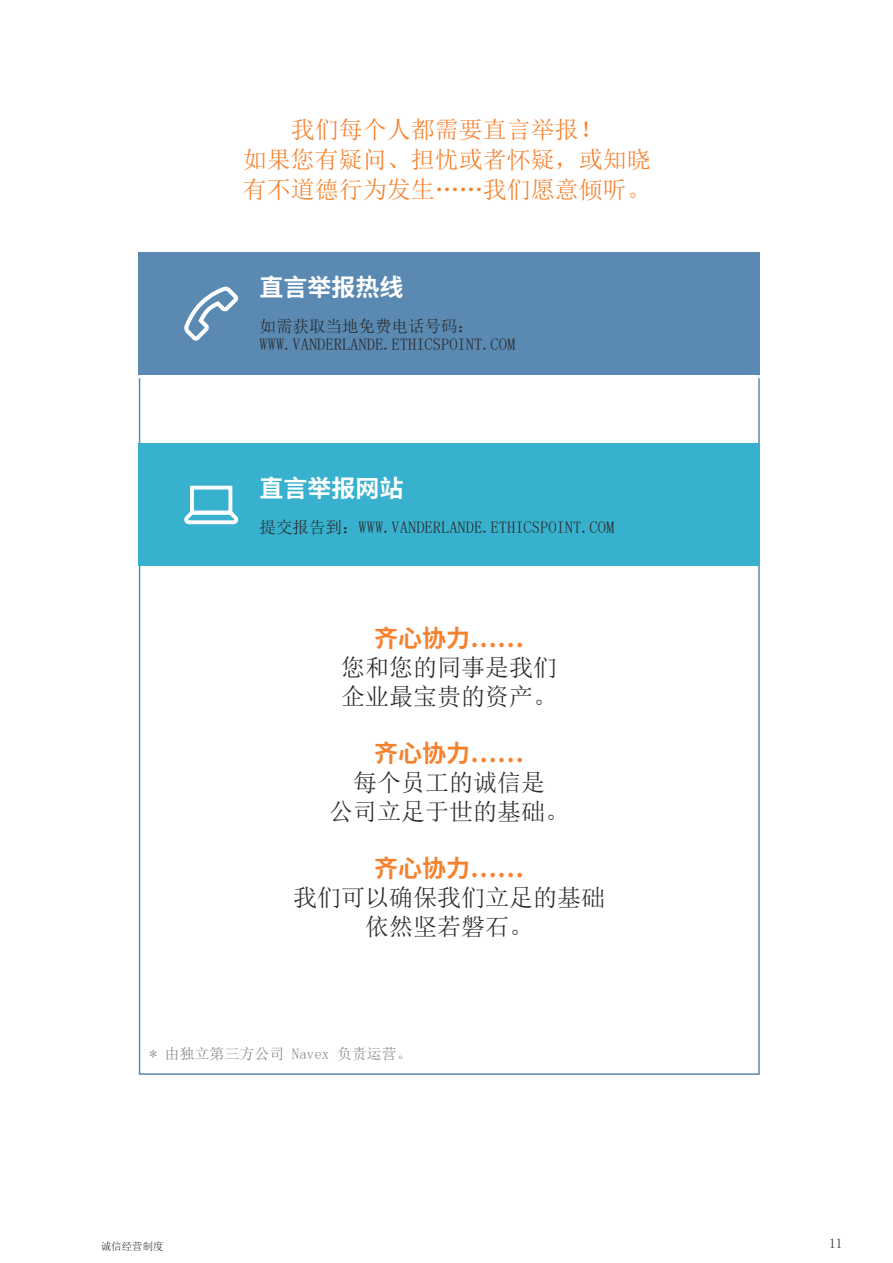
<style>
.page{position:relative;width:893px;height:1263px;background:#fff}
.page>*{position:absolute;margin:0;border:0;box-sizing:border-box;transform-origin:0 0}
.t1{font:24px/28.8px "Sim Sun";color:#2b292a;text-align:center}
.t2{font:24px/30px "Sim Sun";color:#f5822e;text-align:center}
.t3{font:700 24px "Source Han Sans CN";color:#f5822e}
.t4{font:700 24px "Source Han Sans CN";color:#fff}
.t5{font:16.5px/18px "Sim Sun";color:#2b292a}
.t6{font:15px "Sim Sun";color:#838587}
.t7{font:13.5px "Sim Sun";color:#2b292a}
.t8{font:10.5px "Sim Sun";color:#2b292a}
.s1{font-family:"Source Han Sans CN";font-weight:700;color:#fff}
</style>
<div class="page">
<div style="left:139px;top:252px;width:621px;height:123px;background:#5a89b2"></div>
<div style="left:139px;top:444px;width:621px;height:122px;background:#37b1cd"></div>
<svg style="left:184px;top:286px;width:55px;height:55px"></svg>
<svg style="left:184px;top:486px;width:54px;height:38px"></svg>
<h1 class="t2" style="left:243px;top:114px;width:409px">我们每个人都需要直言举报！<br>如果您有疑问、担忧或者怀疑，或知晓有不道德行为发生……我们愿意倾听。</h1>
<h1 class="t4" style="left:260px;top:274px;width:145px">直言举报热线</h1>
<p class="t5" style="left:260px;top:317px;width:257px">如需获取当地免费电话号码：<br>WWW.VANDERLANDE.ETHICSPOINT.COM</p>
<h1 class="t4" style="left:260px;top:474px;width:145px">直言举报网站</h1>
<p class="t5" style="left:260px;top:518px;width:356px">提交报告到：WWW.VANDERLANDE.ETHICSPOINT.COM</p>
<h1 class="t3" style="left:374px;top:625px;width:152px">齐心协力……</h1>
<h1 class="t1" style="left:341px;top:653px;width:217px;text-align:left">您和您的同事是我们企业最宝贵的资产。</h1>
<h1 class="t3" style="left:374px;top:740px;width:152px">齐心协力……</h1>
<h1 class="t1" style="left:329px;top:768px;width:241px">每个员工的诚信是<br>公司立足于世的基础。</h1>
<h1 class="t3" style="left:374px;top:855px;width:152px">齐心协力……</h1>
<h1 class="t1" style="left:293px;top:883px;width:313px">我们可以确保我们立足的基础依然坚若磐石。</h1>
<p class="t6" style="left:149px;top:1046px;width:264px">* 由独立第三方公司 Navex 负责运营。</p>
<p class="t8" style="left:89px;top:1241px;width:76px"><span class="s1">&gt;</span> 诚信经营制度</p>
<p class="t7" style="left:829px;top:1236px;width:15px">11</p>
</div>
